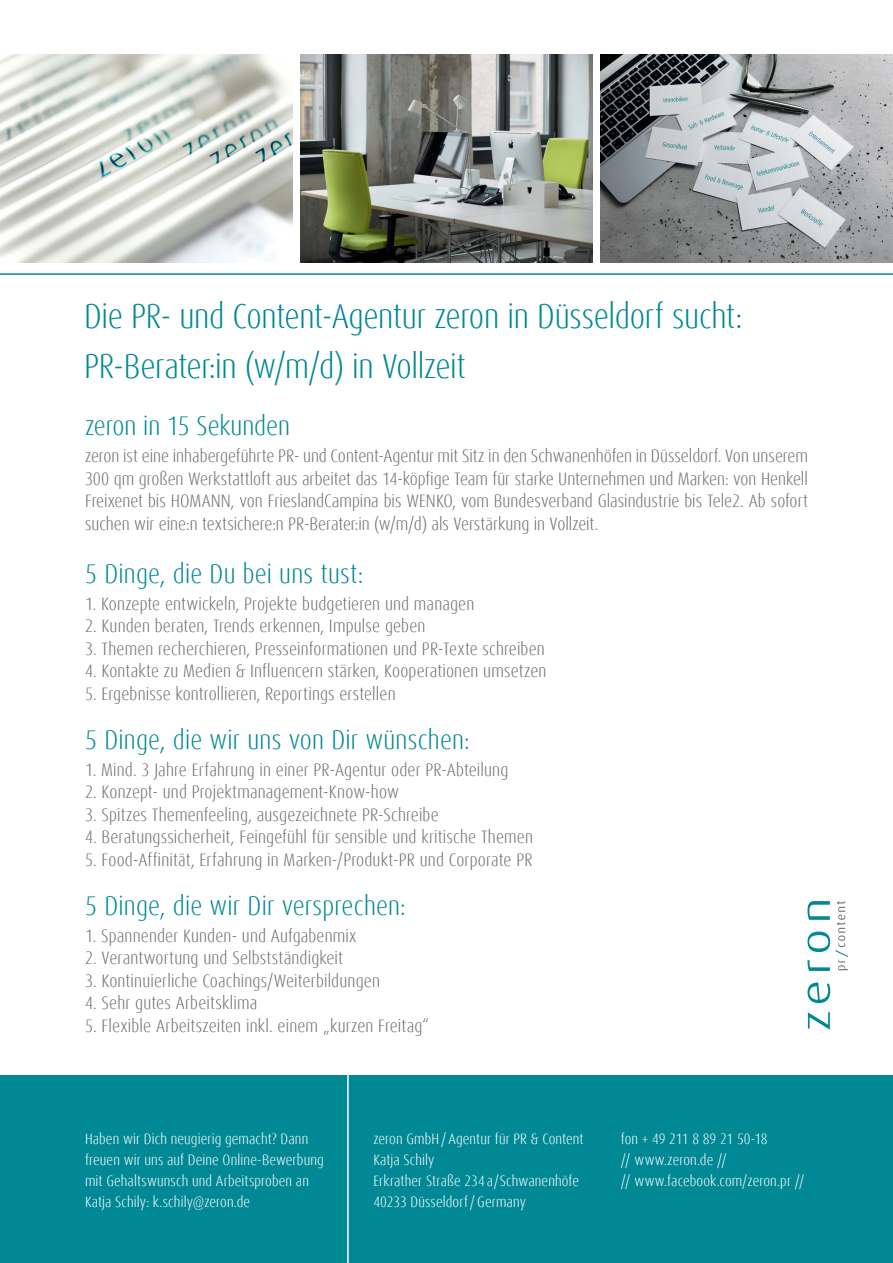
<style>
.page{position:relative;width:893px;height:1263px;background:#fff}
.page>*{position:absolute;margin:0;border:0;box-sizing:border-box;transform-origin:0 0}
.t1{font:300 condensed 34.5px "Dax Offc";letter-spacing:-.01em;color:#008895}
.t2{font:300 condensed 27px "Dax Offc";letter-spacing:.01em;color:#008895}
.t3{font:300 condensed 18px/22.5px "Dax Offc";letter-spacing:.01em;color:#6c6d70;text-align:justify}
.t4{font:300 condensed 15px/21px "Dax Offc";letter-spacing:.01em;color:#fff}
.t5{font:300 condensed 15px "Dax Offc";letter-spacing:-.01em;color:#fff}
</style>
<div class="page">
<img style="left:0;top:54px;width:292px;height:208px">
<img style="left:601px;top:54px;width:292px;height:208px">
<img style="left:300px;top:54px;width:292px;height:208px">
<div style="left:0;top:1076px;width:893px;height:187px;background:#008895"></div>
<hr style="left:0;top:273px;width:893px;height:2px;background:#008895">
<hr style="left:347px;top:1066px;width:2px;height:197px;background:#fff">
<svg style="left:807px;top:901px;width:41px;height:129px"></svg>
<p class="t1" style="left:84px;top:294px;width:660px">Die PR- und Content-Agentur zeron in Düsseldorf sucht:</p>
<p class="t1" style="left:84px;top:344px;width:383px">PR-Berater:in (w/m/d) in Vollzeit</p>
<p class="t2" style="left:85px;top:409px;width:206px">zeron in 15 Sekunden</p>
<p class="t3" style="left:85px;top:445px;width:724px">zeron ist eine inhabergeführte PR- und Content-Agentur mit Sitz in den Schwanenhöfen in Düsseldorf. Von unserem 300 qm großen Werkstattloft aus arbeitet das 14-köpfige Team für starke Unternehmen und Marken: von Henkell Freixenet bis HOMANN, von FrieslandCampina bis WENKO, vom Bundesverband Glasindustrie bis Tele2. Ab sofort suchen wir eine:n textsichere:n PR-Berater:in (w/m/d) als Verstärkung in Vollzeit.</p>
<p class="t2" style="left:85px;top:556px;width:280px">5 Dinge, die Du bei uns tust:</p>
<p class="t3" style="left:85px;top:592px;width:391px">1. Konzepte entwickeln, Projekte budgetieren und managen</p>
<p class="t3" style="left:85px;top:615px;width:342px">2. Kunden beraten, Trends erkennen, Impulse geben</p>
<p class="t3" style="left:85px;top:637px;width:461px">3. Themen recherchieren, Presseinformationen und PR-Texte schreiben</p>
<p class="t3" style="left:85px;top:660px;width:463px">4. Kontakte zu Medien &amp; Influencern stärken, Kooperationen umsetzen</p>
<p class="t3" style="left:85px;top:682px;width:312px">5. Ergebnisse kontrollieren, Reportings erstellen</p>
<p class="t2" style="left:85px;top:722px;width:386px">5 Dinge, die wir uns von Dir wünschen:</p>
<p class="t3" style="left:85px;top:758px;width:425px">1. Mind. 3 Jahre Erfahrung in einer PR-Agentur oder PR-Abteilung</p>
<p class="t3" style="left:85px;top:781px;width:315px">2. Konzept- und Projektmanagement-Know-how</p>
<p class="t3" style="left:85px;top:803px;width:355px">3. Spitzes Themenfeeling, ausgezeichnete PR-Schreibe</p>
<p class="t3" style="left:85px;top:826px;width:449px">4. Beratungssicherheit, Feingefühl für sensible und kritische Themen</p>
<p class="t3" style="left:85px;top:848px;width:449px">5. Food-Affinität, Erfahrung in Marken-/Produkt-PR und Corporate PR</p>
<p class="t2" style="left:85px;top:888px;width:322px">5 Dinge, die wir Dir versprechen:</p>
<p class="t3" style="left:85px;top:924px;width:273px">1. Spannender Kunden- und Aufgabenmix</p>
<p class="t3" style="left:85px;top:947px;width:260px">2. Verantwortung und Selbstständigkeit</p>
<p class="t3" style="left:85px;top:969px;width:296px">3. Kontinuierliche Coachings/Weiterbildungen</p>
<p class="t3" style="left:85px;top:992px;width:174px">4. Sehr gutes Arbeitsklima</p>
<p class="t3" style="left:85px;top:1014px;width:346px">5. Flexible Arbeitszeiten inkl. einem „kurzen Freitag“</p>
<p class="t4" style="left:85px;top:1128px;width:240px">Haben wir Dich neugierig gemacht? Dann freuen wir uns auf Deine Online-Bewerbung mit Gehaltswunsch und Arbeitsproben an Katja Schily: k.schily@zeron.de</p>
<p class="t4" style="left:373px;top:1128px;width:212px">zeron GmbH/ Agentur für PR &amp; Content</p>
<p class="t4" style="left:373px;top:1149px;width:63px">Katja Schily</p>
<p class="t4" style="left:373px;top:1170px;width:207px">Erkrather Straße 234 a/Schwanenhöfe</p>
<p class="t4" style="left:373px;top:1191px;width:154px">40233 Düsseldorf/Germany</p>
<p class="t5" style="left:621px;top:1129px;width:148px">fon + 49 211 8 89 21 50-18</p>
<p class="t4" style="left:621px;top:1149px;width:108px">// www.zeron.de //</p>
<p class="t4" style="left:621px;top:1170px;width:185px">// www.facebook.com/zeron.pr //</p>
</div>
